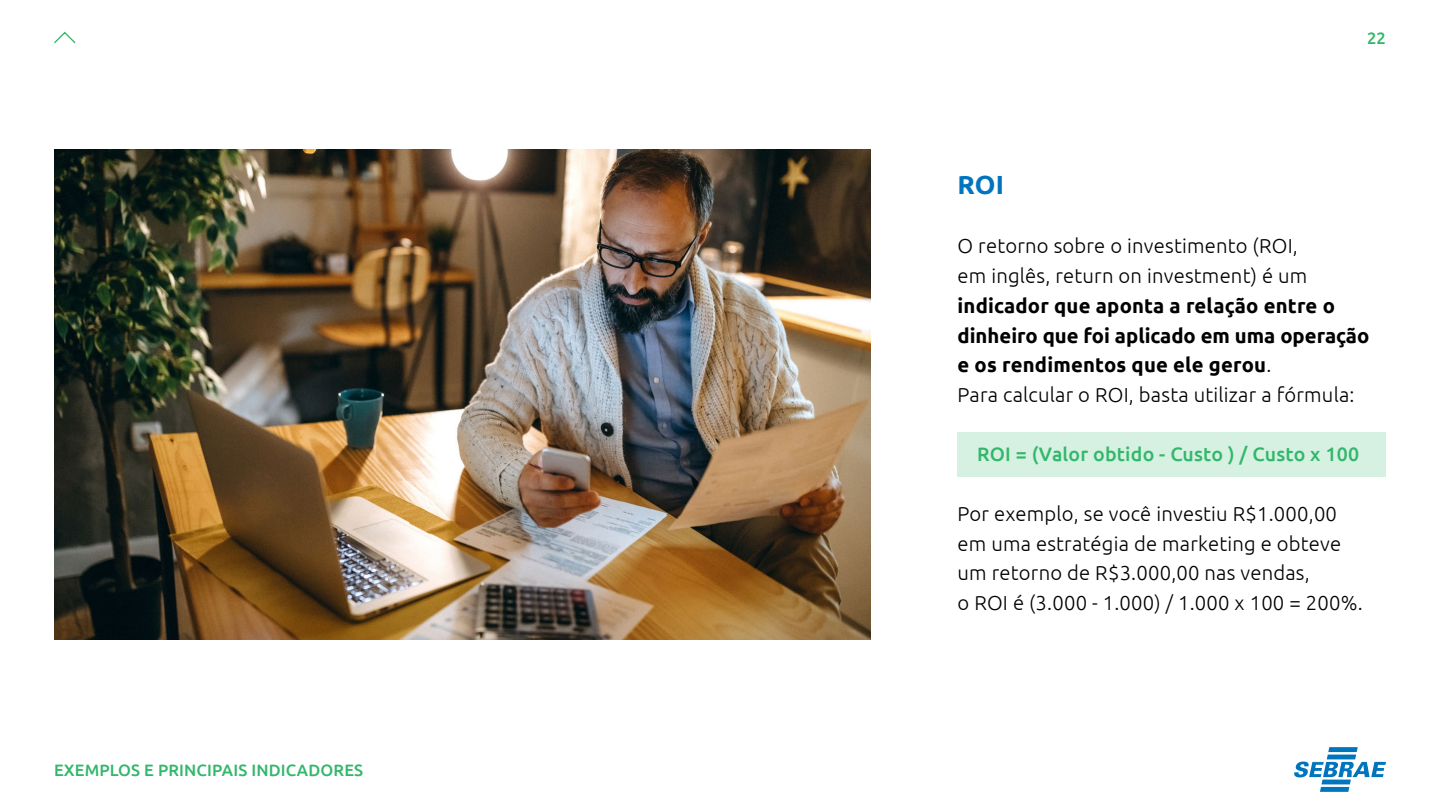
<style>
.page{position:relative;width:1440px;height:810px;background:#fff}
.page>*{position:absolute;margin:0;border:0;box-sizing:border-box;transform-origin:0 0}
.t1{font:700 26.25px "Ubuntu";color:#0075be}
.t2{font:300 20.25px/29.7px "Ubuntu";letter-spacing:.01em;color:#000}
.t3{font:700 20.25px/29.7px "Ubuntu";letter-spacing:.005em;color:#000}
.t4{font:500 19.5px "Ubuntu";letter-spacing:.01em;color:#32b76b}
.t5{font:500 16.5px "Ubuntu";letter-spacing:.01em;color:#32b76b}
.s1{font-weight:300}
</style>
<div class="page">
<svg style="left:54px;top:31px;width:22px;height:13px"></svg>
<svg style="left:1294px;top:747px;width:92px;height:45px"></svg>
<div style="left:958px;top:432px;width:428px;height:45px;background:#d6f1e1"></div>
<img style="left:54px;top:149px;width:817px;height:491px">
<p class="t5" style="left:54px;top:760px;width:311px">EXEMPLOS E PRINCIPAIS INDICADORES</p>
<p class="t1" style="left:958px;top:169px;width:48px">ROI</p>
<p class="t5" style="left:1367px;top:28px;width:20px">22</p>
<p class="t2" style="left:958px;top:231px;width:351px">O retorno sobre o investimento (ROI, em inglês, return on investment) é um</p>
<p class="t3" style="left:958px;top:290px;width:413px">indicador que aponta a relação entre o dinheiro que foi aplicado em uma operação e os rendimentos que ele gerou<span class="s1">.<br>Para calcular o ROI, basta utilizar a fórmula:</span></p>
<p class="t4" style="left:977px;top:442px;width:383px">ROI = (Valor obtido - Custo ) / Custo x 100</p>
<p class="t2" style="left:958px;top:498px;width:407px">Por exemplo, se você investiu R$1.000,00 em uma estratégia de marketing e obteve um retorno de R$3.000,00 nas vendas,<br>o ROI é (3.000 - 1.000) / 1.000 x 100 = 200%.</p>
</div>
